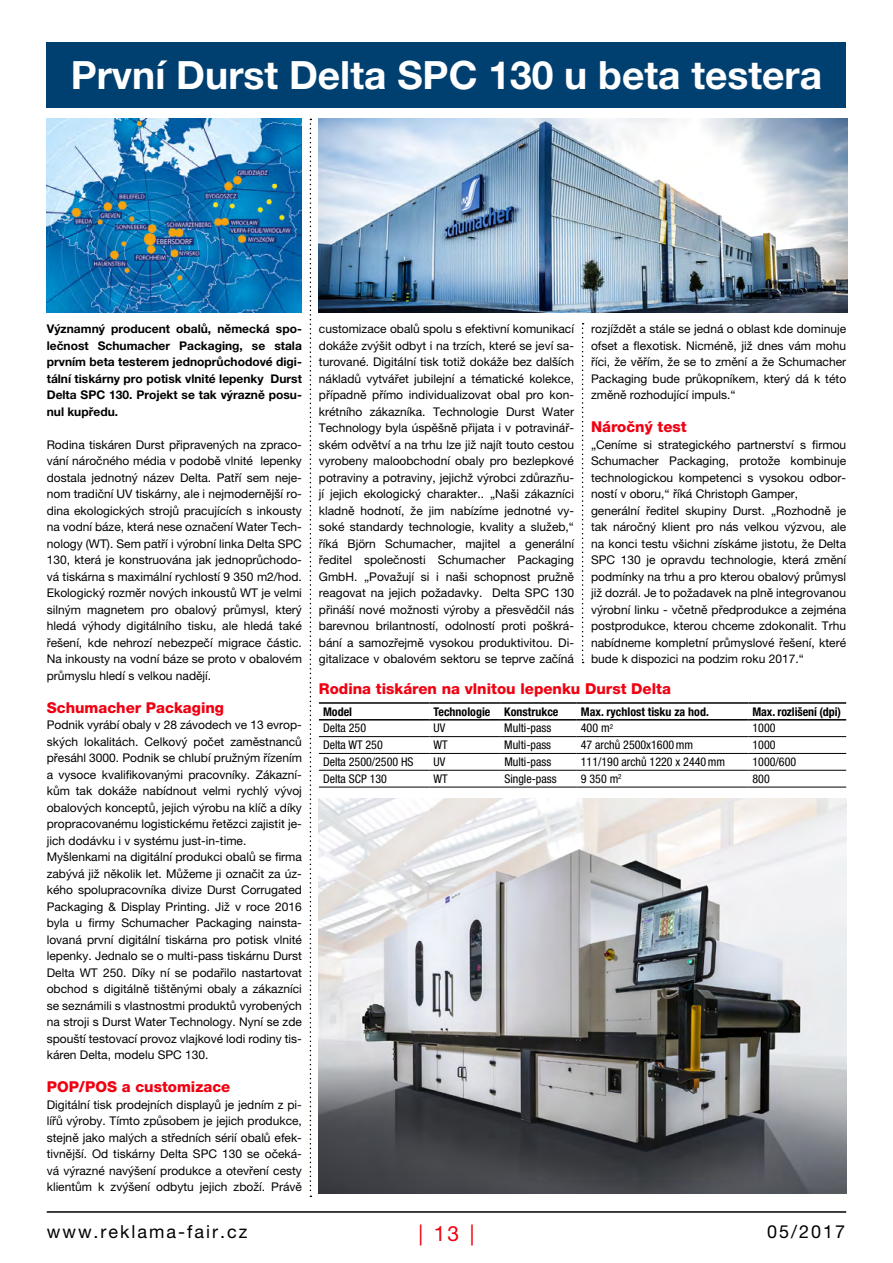
<style>
.page{position:relative;width:893px;height:1263px;background:#fff}
.page>*{position:absolute;margin:0;border:0;box-sizing:border-box;transform-origin:0 0}
.t1{font:700 39px "Helvetica Neue LT Pro";color:#fff}
.t2{font:21px "Helvetica Neue LT Pro";color:#f00011}
.t3{font:18px "Helvetica Neue LT Pro";letter-spacing:.11em;color:#000}
.t4{font:800 15px "Helvetica Neue LT Pro";color:#f00011}
.t5{font:12px/16.5px "Helvetica Neue LT Pro";color:#000;text-align:justify}
.t6{font:700 12px/16.5px "Helvetica Neue LT Pro";color:#000;text-align:justify}
.t7{font:condensed 12px "Helvetica Neue LT Pro";color:#000}
.t8{font:700 condensed 12px "Helvetica Neue LT Pro";color:#000}
</style>
<div class="page">
<hr style="left:47px;top:1211px;width:799px;height:2px;background:#000">
<svg style="left:310px;top:119px;width:1px;height:1078px"></svg>
<svg style="left:582px;top:323px;width:2px;height:340px"></svg>
<img style="left:319px;top:798px;width:527px;height:395px">
<img style="left:319px;top:119px;width:528px;height:194px">
<img style="left:47px;top:119px;width:255px;height:194px">
<div style="left:47px;top:43px;width:799px;height:65px;background:#004071"></div>
<hr style="left:319px;top:736px;width:110px;height:1px;background:#000">
<hr style="left:429px;top:736px;width:71px;height:1px;background:#000">
<hr style="left:500px;top:736px;width:77px;height:1px;background:#000">
<hr style="left:577px;top:736px;width:171px;height:1px;background:#000">
<hr style="left:748px;top:736px;width:98px;height:1px;background:#000">
<hr style="left:319px;top:753px;width:110px;height:1px;background:#000">
<hr style="left:429px;top:753px;width:71px;height:1px;background:#000">
<hr style="left:500px;top:753px;width:77px;height:1px;background:#000">
<hr style="left:577px;top:753px;width:171px;height:1px;background:#000">
<hr style="left:748px;top:753px;width:98px;height:1px;background:#000">
<hr style="left:319px;top:770px;width:110px;height:1px;background:#000">
<hr style="left:429px;top:770px;width:71px;height:1px;background:#000">
<hr style="left:500px;top:770px;width:77px;height:1px;background:#000">
<hr style="left:577px;top:770px;width:171px;height:1px;background:#000">
<hr style="left:748px;top:770px;width:98px;height:1px;background:#000">
<hr style="left:319px;top:787px;width:110px;height:1px;background:#000">
<hr style="left:429px;top:787px;width:71px;height:1px;background:#000">
<hr style="left:500px;top:787px;width:77px;height:1px;background:#000">
<hr style="left:577px;top:787px;width:171px;height:1px;background:#000">
<hr style="left:748px;top:787px;width:98px;height:1px;background:#000">
<hr style="left:319px;top:702px;width:110px;height:2px;background:#000">
<hr style="left:429px;top:702px;width:71px;height:2px;background:#000">
<hr style="left:500px;top:702px;width:77px;height:2px;background:#000">
<hr style="left:577px;top:702px;width:171px;height:2px;background:#000">
<hr style="left:748px;top:702px;width:98px;height:2px;background:#000">
<hr style="left:319px;top:719px;width:110px;height:1px;background:#000">
<hr style="left:429px;top:719px;width:71px;height:1px;background:#000">
<hr style="left:500px;top:719px;width:77px;height:1px;background:#000">
<hr style="left:577px;top:719px;width:171px;height:1px;background:#000">
<hr style="left:748px;top:719px;width:98px;height:1px;background:#000">
<h1 class="t1" style="left:71px;top:51px;width:753px">První Durst Delta SPC 130 u beta testera</h1>
<p class="t6" style="left:47px;top:320px;width:257px">Významný producent obalů, německá spo&shy;lečnost Schumacher Packaging, se stala prvním beta testerem jednoprůchodové digi&shy;tální tiskárny pro potisk vlnité lepenky Durst Delta SPC 130. Projekt se tak výrazně posu&shy;nul kupředu.</p>
<p class="t5" style="left:47px;top:436px;width:257px">Rodina tiskáren Durst připravených na zpraco&shy;vání náročného média v podobě vlnité lepenky dostala jednotný název Delta. Patří sem neje&shy;nom tradiční UV tiskárny, ale i nejmodernější ro&shy;dina ekologických strojů pracujících s inkousty na vodní báze, která nese označení Water Tech&shy;nology (WT). Sem patří i výrobní linka Delta SPC 130, která je konstruována jak jednoprůchodo&shy;vá tiskárna s maximální rychlostí 9 350 m2/hod.<br>Ekologický rozměr nových inkoustů WT je velmi silným magnetem pro obalový průmysl, který hledá výhody digitálního tisku, ale hledá také řešení, kde nehrozí nebezpečí migrace částic.<br>Na inkousty na vodní báze se proto v obalovém průmyslu hledí s velkou nadějí.</p>
<p class="t4" style="left:47px;top:698px;width:179px">Schumacher Packaging</p>
<p class="t5" style="left:47px;top:716px;width:257px;text-align:left">Podnik vyrábí obaly v 28 závodech ve 13 evrop&shy;ských lokalitách. Celkový počet zaměstnanců přesáhl 3000. Podnik se chlubí pružným řízením a vysoce kvalifikovanými pracovníky. Zákazní&shy;kům tak dokáže nabídnout velmi rychlý vývoj obalových konceptů, jejich výrobu na klíč a díky propracovanému logistickému řetězci zajistit je&shy;jich dodávku i v systému just-in-time.<br>Myšlenkami na digitální produkci obalů se firma zabývá již několik let. Můžeme ji označit za úz&shy;kého spolupracovníka divize Durst Corrugated Packaging &amp; Display Printing. Již v roce 2016 byla u firmy Schumacher Packaging nainsta&shy;lovaná první digitální tiskárna pro potisk vlnité lepenky. Jednalo se o multi-pass tiskárnu Durst Delta WT 250. Díky ní se podařilo nastartovat obchod s digitálně tištěnými obaly a zákazníci se seznámili s vlastnostmi produktů vyrobených na stroji s Durst Water Technology. Nyní se zde spouští testovací provoz vlajkové lodi rodiny tis&shy;káren Delta, modelu SPC 130.</p>
<p class="t4" style="left:47px;top:1078px;width:185px">POP/POS a customizace</p>
<p class="t5" style="left:47px;top:1096px;width:257px">Digitální tisk prodejních displayů je jedním z pi&shy;lířů výroby. Tímto způsobem je jejich produkce, stejně jako malých a středních sérií obalů efek&shy;tivnější. Od tiskárny Delta SPC 130 se očeká&shy;vá výrazné navýšení produkce a otevření cesty klientům k zvýšení odbytu jejich zboží. Právě</p>
<p class="t5" style="left:319px;top:320px;width:257px">customizace obalů spolu s efektivní komunikací dokáže zvýšit odbyt i na trzích, které se jeví sa&shy;turované. Digitální tisk totiž dokáže bez dalších nákladů vytvářet jubilejní a tématické kolekce, případně přímo individualizovat obal pro kon&shy;krétního zákazníka. Technologie Durst Water Technology byla úspěšně přijata i v potravinář&shy;ském odvětví a na trhu lze již najít touto cestou vyrobeny maloobchodní obaly pro bezlepkové potraviny a potraviny, jejichž výrobci zdůrazňu&shy;jí jejich ekologický charakter.. „Naši zákazníci kladně hodnotí, že jim nabízíme jednotné vy&shy;soké standardy technologie, kvality a služeb,“ říká Björn Schumacher, majitel a generální ředitel společnosti Schumacher Packaging GmbH. „Považují si i naši schopnost pružně reagovat na jejich požadavky. Delta SPC 130 přináší nové možnosti výroby a přesvědčil nás barevnou brilantností, odolností proti poškrá&shy;bání a samozřejmě vysokou produktivitou. Di&shy;gitalizace v obalovém sektoru se teprve začíná</p>
<p class="t5" style="left:591px;top:320px;width:257px">rozjíždět a stále se jedná o oblast kde dominuje ofset a flexotisk. Nicméně, již dnes vám mohu říci, že věřím, že se to změní a že Schumacher Packaging bude průkopníkem, který dá k této změně rozhodující impuls.“</p>
<p class="t4" style="left:591px;top:418px;width:97px">Náročný test</p>
<p class="t5" style="left:591px;top:436px;width:257px;text-align:left">„Ceníme si strategického partnerství s firmou Schumacher Packaging, protože kombinuje technologickou kompetenci s vysokou odbor&shy;ností v oboru,“ říká Christoph Gamper, generální ředitel skupiny Durst. „Rozhodně je tak náročný klient pro nás velkou výzvou, ale na konci testu všichni získáme jistotu, že Delta SPC 130 je opravdu technologie, která změní podmínky na trhu a pro kterou obalový průmysl již dozrál. Je to požadavek na plně integrovanou výrobní linku - včetně předprodukce a zejména postprodukce, kterou chceme zdokonalit. Trhu nabídneme kompletní průmyslové řešení, které bude k dispozici na podzim roku 2017.“</p>
<p class="t4" style="left:319px;top:680px;width:354px">Rodina tiskáren na vlnitou lepenku Durst Delta</p>
<p class="t8" style="left:323px;top:704px;width:31px">Model</p>
<p class="t8" style="left:434px;top:704px;width:126px">Technologie Konstrukce</p>
<p class="t8" style="left:581px;top:704px;width:130px">Max. rychlost tisku za hod.</p>
<p class="t8" style="left:752px;top:704px;width:90px">Max. rozlišení (dpi)</p>
<p class="t7" style="left:323px;top:721px;width:45px">Delta 250</p>
<p class="t7" style="left:434px;top:721px;width:13px">UV</p>
<p class="t7" style="left:504px;top:721px;width:48px">Multi-pass</p>
<p class="t7" style="left:581px;top:721px;width:34px">400 m<sup>2</sup></p>
<p class="t7" style="left:752px;top:721px;width:25px">1000</p>
<p class="t7" style="left:323px;top:738px;width:61px">Delta WT 250</p>
<p class="t7" style="left:434px;top:738px;width:16px">WT</p>
<p class="t7" style="left:504px;top:738px;width:48px">Multi-pass</p>
<p class="t7" style="left:581px;top:738px;width:114px">47 archů 2500x1600mm</p>
<p class="t7" style="left:752px;top:738px;width:25px">1000</p>
<p class="t7" style="left:323px;top:755px;width:92px">Delta 2500/2500 HS</p>
<p class="t7" style="left:434px;top:755px;width:13px">UV</p>
<p class="t7" style="left:504px;top:755px;width:48px">Multi-pass</p>
<p class="t7" style="left:581px;top:755px;width:146px">111/190 archů 1220 x 2440mm</p>
<p class="t7" style="left:752px;top:755px;width:45px">1000/600</p>
<p class="t7" style="left:323px;top:772px;width:65px">Delta SCP 130</p>
<p class="t7" style="left:434px;top:772px;width:16px">WT</p>
<p class="t7" style="left:504px;top:772px;width:54px">Single-pass</p>
<p class="t7" style="left:581px;top:772px;width:42px">9 350 m<sup>2</sup></p>
<p class="t7" style="left:752px;top:772px;width:19px">800</p>
<h3 class="t3" style="left:47px;top:1221px;width:202px">www.reklama-fair.cz</h3>
<h2 class="t2" style="left:419px;top:1220px;width:57px">| 13 |</h2>
<h3 class="t3" style="left:767px;top:1221px;width:79px">05/2017</h3>
</div>
